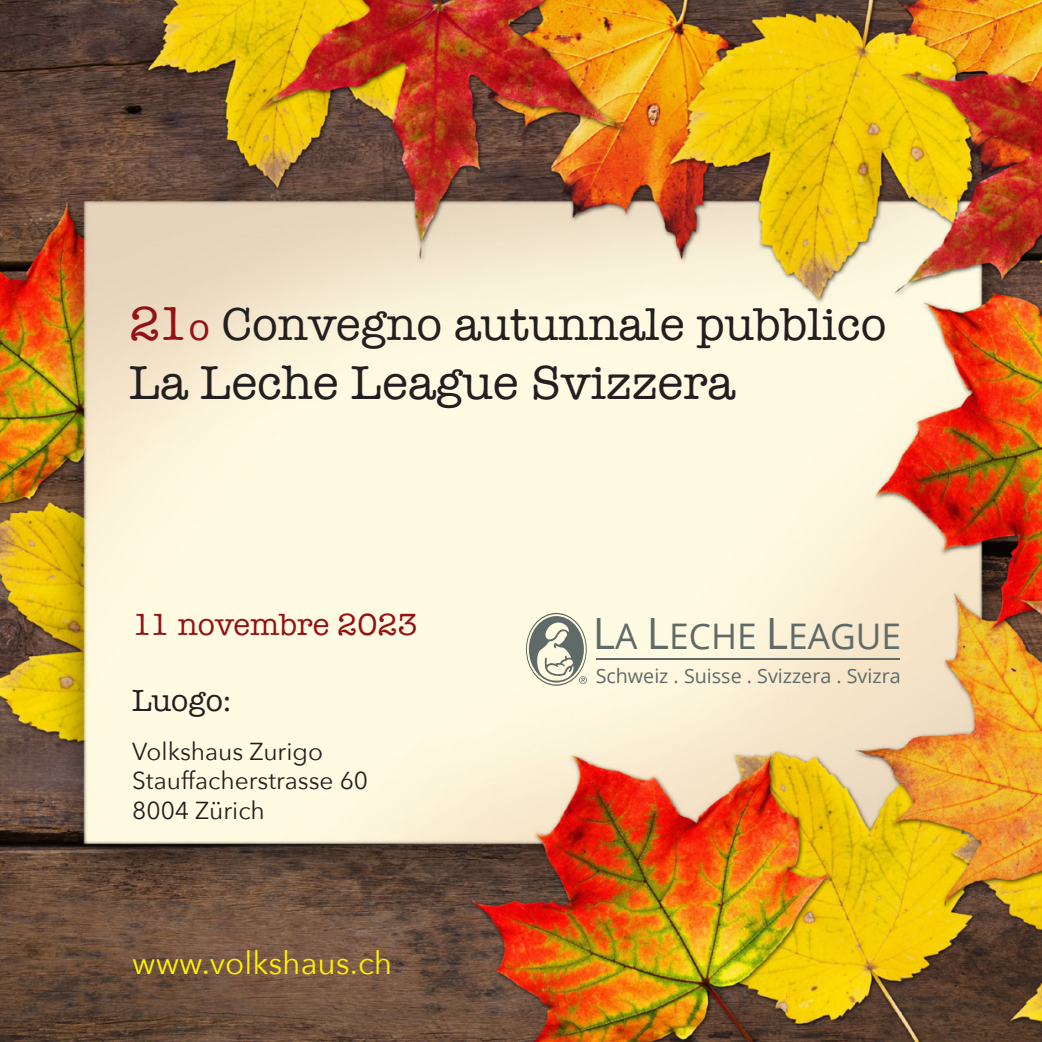
<style>
.page{position:relative;width:1042px;height:1042px;background:#fff}
.page>*{position:absolute;margin:0;border:0;box-sizing:border-box;transform-origin:0 0}
.t1{font:49px "American Typewriter";color:#231f20}
.t2{font:47.25px "American Typewriter";color:#231f20}
.t3{font:35.35px "Open Sans";color:#5f6a69}
.t4{font:31.5px "Avenir Next";color:#fff101}
.t5{font:31.5px "American Typewriter";color:#941114}
.t6{font:31.5px "American Typewriter";color:#231f20}
.t7{font:24.5px/29.4px "Avenir Next";color:#231f20}
.t8{font:19.6px "Open Sans";color:#5f6a69}
.s1{font-size:49px;color:#941114}
.s2{font-size:38.5px;color:#941114}
.s3{font-size:43.05px}
</style>
<div class="page">
<img style="left:0;top:0;width:1042px;height:1042px">
<svg style="left:526px;top:613px;width:61px;height:73px;background:#babcae"></svg>
<hr style="left:596px;top:658px;width:304px;height:2px;background:#5f6a69">
<p class="t2" style="left:129px;top:288px;width:759px"><span class="s1">21</span><span class="s2">o</span> Convegno autunnale pubblico</p>
<p class="t1" style="left:129px;top:345px;width:608px">La Leche League Svizzera</p>
<p class="t5" style="left:132px;top:600px;width:287px">11 novembre 2023</p>
<p class="t6" style="left:132px;top:676px;width:101px">Luogo:</p>
<p class="t7" style="left:132px;top:736px;width:192px">Volkshaus Zurigo</p>
<p class="t7" style="left:132px;top:765px;width:237px">Stauffacherstrasse 60<br>8004 Zürich</p>
<p class="t4" style="left:132px;top:937px;width:261px">www.volkshaus.ch</p>
<p class="t3" style="left:593px;top:612px;width:310px"><span class="s3">L</span>A <span class="s3">L</span>ECHE <span class="s3">L</span>EAGUE</p>
<p class="t8" style="left:596px;top:663px;width:306px">Schweiz . Suisse . Svizzera . Svizra</p>
</div>
